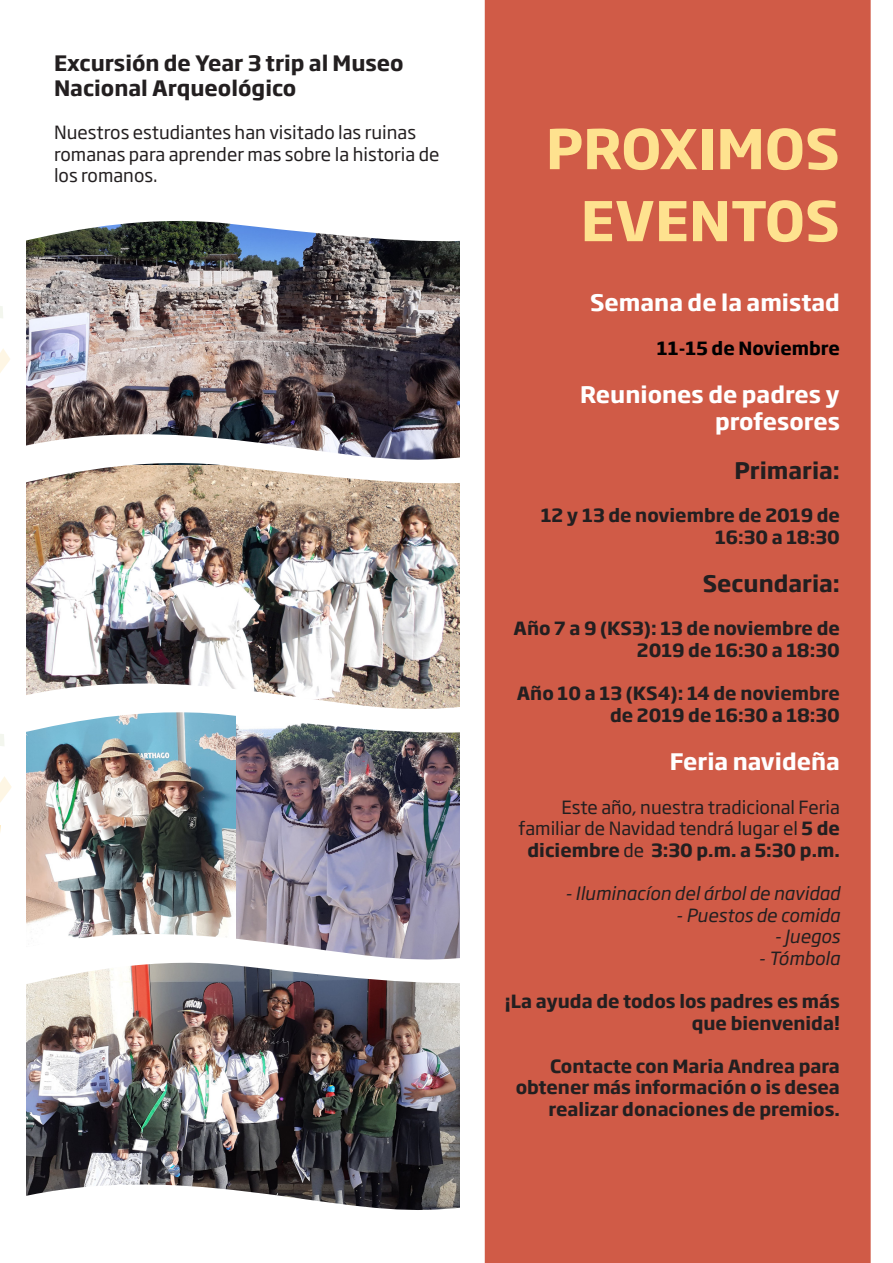
<style>
.page{position:relative;width:893px;height:1263px;background:#fff}
.page>*{position:absolute;margin:0;border:0;box-sizing:border-box;transform-origin:0 0}
.t1{font:700 54px/72px "Soho Gothic Pro";color:#fee28f;text-align:right}
.t2{font:700 22.5px/27px "Soho Gothic Pro";color:#fff;text-align:right}
.t3{font:700 22.5px "Soho Gothic Pro";color:#231f20}
.t4{font:700 21px/25.2px "Soho Gothic Pro";color:#231f20}
.t5{font:700 18px/21.6px "Soho Gothic Pro";color:#231f20;text-align:right}
.t6{font:18px/21.6px "Soho Gothic Pro";color:#231f20}
.t7{font:italic 18px "Soho Gothic Pro";color:#231f20}
.t8{font:700 18px "Soho Gothic Pro";color:#000001}
.s1{font-weight:700}
</style>
<div class="page">
<img style="left:26px;top:488px;width:433px;height:639px">
<img style="left:26px;top:626px;width:459px;height:112px">
<img style="left:26px;top:876px;width:459px;height:112px">
<svg style="left:26px;top:1127px;width:459px;height:112px"></svg>
<img style="left:26px;top:246px;width:433px;height:131px">
<img style="left:26px;top:377px;width:459px;height:111px">
<svg style="left:26px;top:135px;width:459px;height:111px"></svg>
<div style="left:485px;top:1px;width:385px;height:1261px;background:#d05b47"></div>
<div style="left:485px;top:0;width:386px;height:1263px;border:2px solid #d05b47"></div>
<p class="t4" style="left:54px;top:49px;width:351px">Excursión de Year 3 trip al Museo<br>Nacional Arqueológico</p>
<p class="t6" style="left:54px;top:121px;width:387px">Nuestros estudiantes han visitado las ruinas romanas para aprender mas sobre la historia de los romanos.</p>
<p class="t1" style="left:546px;top:110px;width:295px">PROXIMOS<br>EVENTOS</p>
<p class="t2" style="left:590px;top:288px;width:251px">Semana de la amistad</p>
<p class="t8" style="left:657px;top:334px;width:185px">11-15 de Noviembre</p>
<p class="t2" style="left:580px;top:380px;width:261px">Reuniones de padres y profesores</p>
<p class="t3" style="left:734px;top:453px;width:107px">Primaria:</p>
<p class="t5" style="left:541px;top:503px;width:301px">12 y 13 de noviembre de 2019 de<br>16:30 a 18:30</p>
<p class="t3" style="left:703px;top:566px;width:139px">Secundaria:</p>
<p class="t5" style="left:514px;top:617px;width:328px">Año 7 a 9 (KS3): 13 de noviembre de<br>2019 de 16:30 a 18:30</p>
<p class="t5" style="left:517px;top:681px;width:325px">Año 10 a 13 (KS4): 14 de noviembre de 2019 de 16:30 a 18:30</p>
<p class="t2" style="left:670px;top:747px;width:171px">Feria navideña</p>
<p class="t6" style="left:519px;top:795px;width:323px;text-align:right">Este año, nuestra tradicional Feria familiar de Navidad tendrá lugar el <span class="s1">5 de diciembre</span> de <span class="s1">3:30 p.m. a 5:30 p.m.</span></p>
<p class="t7" style="left:565px;top:879px;width:277px">- Iluminacíon del árbol de navidad</p>
<p class="t7" style="left:675px;top:901px;width:166px">- Puestos de comida</p>
<p class="t7" style="left:774px;top:923px;width:67px">- Juegos</p>
<p class="t7" style="left:758px;top:944px;width:83px">- Tómbola</p>
<p class="t5" style="left:505px;top:989px;width:336px">¡La ayuda de todos los padres es más que bienvenida!</p>
<p class="t5" style="left:516px;top:1054px;width:326px">Contacte con Maria Andrea para obtener más información o is desea realizar donaciones de premios.</p>
</div>
